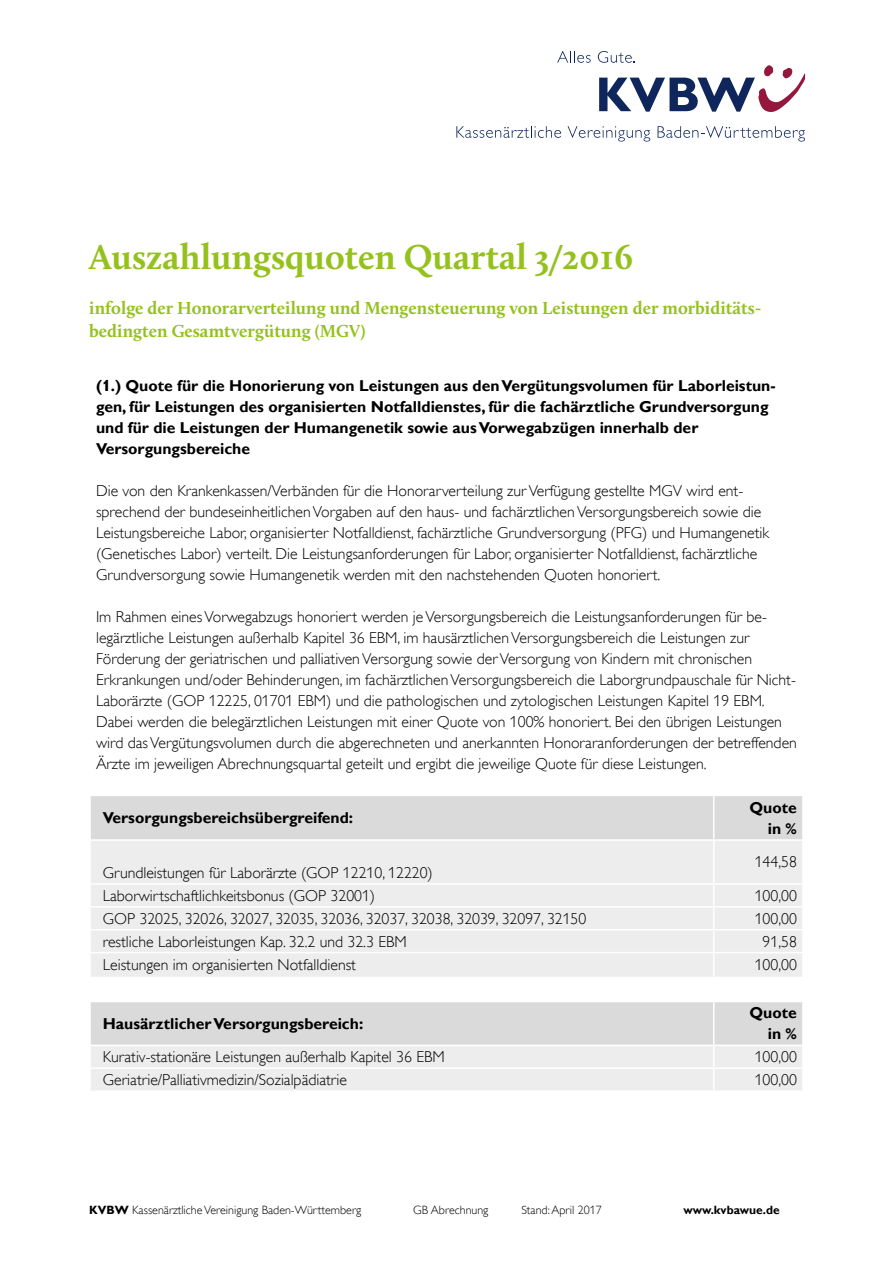
<style>
.page{position:relative;width:893px;height:1263px;background:#fff}
.page>*{position:absolute;margin:0;border:0;box-sizing:border-box;transform-origin:0 0}
.t1{font:700 36px "Calluna";color:#95c11c}
.t2{font:700 18px/23.2px "Calluna";color:#95c11c}
.t3{font:300 15.75px/21px "Gill Alt One";color:#000}
.t4{font:700 15.75px/21px "Gill Alt One";color:#000;text-align:right}
.t5{font:300 12px "Gill Alt One";color:#000}
.t6{font:700 12px "Gill Alt One";color:#000}
.s1{font-weight:700}
</style>
<div class="page">
<svg style="left:557px;top:51px;width:34px;height:12px"></svg>
<svg style="left:598px;top:51px;width:207px;height:61px"></svg>
<svg style="left:456px;top:126px;width:105px;height:12px"></svg>
<svg style="left:568px;top:126px;width:82px;height:16px"></svg>
<svg style="left:658px;top:126px;width:147px;height:16px"></svg>
<div style="left:91px;top:796px;width:711px;height:43px;background:#dadada"></div>
<svg style="left:91px;top:841px;width:711px;height:249px;background:#ebebeb"></svg>
<hr style="left:713px;top:796px;width:1px;height:43px;background:#fff">
<hr style="left:713px;top:841px;width:1px;height:42px;background:#fff">
<hr style="left:89px;top:883px;width:625px;height:2px;background:#fff">
<hr style="left:714px;top:883px;width:90px;height:2px;background:#fff">
<hr style="left:714px;top:906px;width:90px;height:1px;background:#fff">
<hr style="left:714px;top:929px;width:90px;height:1px;background:#fff">
<hr style="left:89px;top:952px;width:625px;height:1px;background:#fff">
<hr style="left:714px;top:952px;width:90px;height:1px;background:#fff">
<hr style="left:713px;top:1002px;width:1px;height:42px;background:#fff">
<hr style="left:89px;top:1067px;width:625px;height:2px;background:#fff">
<hr style="left:714px;top:1067px;width:90px;height:2px;background:#fff">
<svg style="left:713px;top:1046px;width:1px;height:44px"></svg>
<hr style="left:89px;top:906px;width:625px;height:1px;background:#fff">
<svg style="left:713px;top:885px;width:1px;height:92px"></svg>
<hr style="left:89px;top:929px;width:625px;height:1px;background:#fff">
<hr style="left:89px;top:977px;width:625px;height:1px;background:#fff">
<hr style="left:714px;top:977px;width:90px;height:1px;background:#fff">
<hr style="left:89px;top:1001px;width:625px;height:1px;background:#fff">
<hr style="left:714px;top:1001px;width:90px;height:1px;background:#fff">
<hr style="left:89px;top:1044px;width:625px;height:2px;background:#fff">
<hr style="left:714px;top:1044px;width:90px;height:2px;background:#fff">
<h1 class="t1" style="left:89px;top:235px;width:545px">Auszahlungsquoten Quartal 3/2016</h1>
<p class="t2" style="left:89px;top:296px;width:674px">infolge der Honorarverteilung und Mengensteuerung von Leistungen der morbiditäts&shy;bedingten Gesamtvergütung (MGV)</p>
<p class="t4" style="left:96px;top:375px;width:681px;text-align:left">(1.) Quote für die Honorierung von Leistungen aus den Vergütungsvolumen für Laborleistun&shy;gen, für Leistungen des organisierten Notfalldienstes, für die fachärztliche Grundversorgung und für die Leistungen der Humangenetik sowie aus Vorwegabzügen innerhalb der Versorgungsbereiche</p>
<p class="t3" style="left:96px;top:480px;width:675px">Die von den Krankenkassen/Verbänden für die Honorarverteilung zur Verfügung gestellte MGV wird ent&shy;sprechend der bundeseinheitlichen Vorgaben auf den haus- und fachärztlichen Versorgungsbereich sowie die Leistungsbereiche Labor, organisierter Notfalldienst, fachärztliche Grundversorgung (PFG) und Humangenetik (Genetisches Labor) verteilt. Die Leistungsanforderungen für Labor, organisierter Notfalldienst, fachärztliche Grundversorgung sowie Humangenetik werden mit den nachstehenden Quoten honoriert.</p>
<p class="t3" style="left:96px;top:606px;width:702px">Im Rahmen eines Vorwegabzugs honoriert werden je Versorgungsbereich die Leistungsanforderungen für be&shy;legärztliche Leistungen außerhalb Kapitel 36 EBM, im hausärztlichen Versorgungsbereich die Leistungen zur Förderung der geriatrischen und palliativen Versorgung sowie der Versorgung von Kindern mit chronischen Erkrankungen und/oder Behinderungen, im fachärztlichen Versorgungsbereich die Laborgrundpauschale für Nicht-Laborärzte (GOP 12225, 01701 EBM) und die pathologischen und zytologischen Leistungen Kapitel 19 EBM.<br>Dabei werden die belegärztlichen Leistungen mit einer Quote von 100% honoriert. Bei den übrigen Leistungen wird das Vergütungsvolumen durch die abgerechneten und anerkannten Honoraranforderungen der betreffenden Ärzte im jeweiligen Abrechnungsquartal geteilt und ergibt die jeweilige Quote für diese Leistungen.</p>
<p class="t4" style="left:103px;top:807px;width:252px">Versorgungsbereichsübergreifend:</p>
<p class="t4" style="left:749px;top:797px;width:49px">Quote in %</p>
<p class="t3" style="left:103px;top:862px;width:332px">Grundleistungen für Laborärzte (GOP 12210, 12220)</p>
<p class="t3" style="left:755px;top:851px;width:44px">144,58</p>
<p class="t3" style="left:103px;top:885px;width:274px">Laborwirtschaftlichkeitsbonus (GOP 32001)</p>
<p class="t3" style="left:755px;top:885px;width:44px">100,00</p>
<p class="t3" style="left:103px;top:908px;width:485px">GOP 32025, 32026, 32027, 32035, 32036, 32037, 32038, 32039, 32097, 32150</p>
<p class="t3" style="left:755px;top:908px;width:44px">100,00</p>
<p class="t3" style="left:103px;top:931px;width:305px">restliche Laborleistungen Kap. 32.2 und 32.3 EBM</p>
<p class="t3" style="left:763px;top:931px;width:36px">91,58</p>
<p class="t3" style="left:103px;top:954px;width:255px">Leistungen im organisierten Notfalldienst</p>
<p class="t3" style="left:755px;top:954px;width:44px">100,00</p>
<p class="t4" style="left:103px;top:1013px;width:262px">Hausärztlicher Versorgungsbereich:</p>
<p class="t4" style="left:749px;top:1002px;width:49px">Quote in %</p>
<p class="t3" style="left:103px;top:1046px;width:343px">Kurativ-stationäre Leistungen außerhalb Kapitel 36 EBM</p>
<p class="t3" style="left:755px;top:1046px;width:44px">100,00</p>
<p class="t3" style="left:103px;top:1069px;width:246px">Geriatrie/Palliativmedizin/Sozialpädiatrie</p>
<p class="t3" style="left:755px;top:1069px;width:44px">100,00</p>
<p class="t5" style="left:89px;top:1203px;width:274px"><span class="s1">KVBW</span> Kassenärztliche Vereinigung Baden-Württemberg</p>
<p class="t5" style="left:413px;top:1203px;width:77px">GB Abrechnung</p>
<p class="t5" style="left:521px;top:1203px;width:82px">Stand: April 2017</p>
<p class="t6" style="left:683px;top:1203px;width:98px">www.kvbawue.de</p>
</div>
